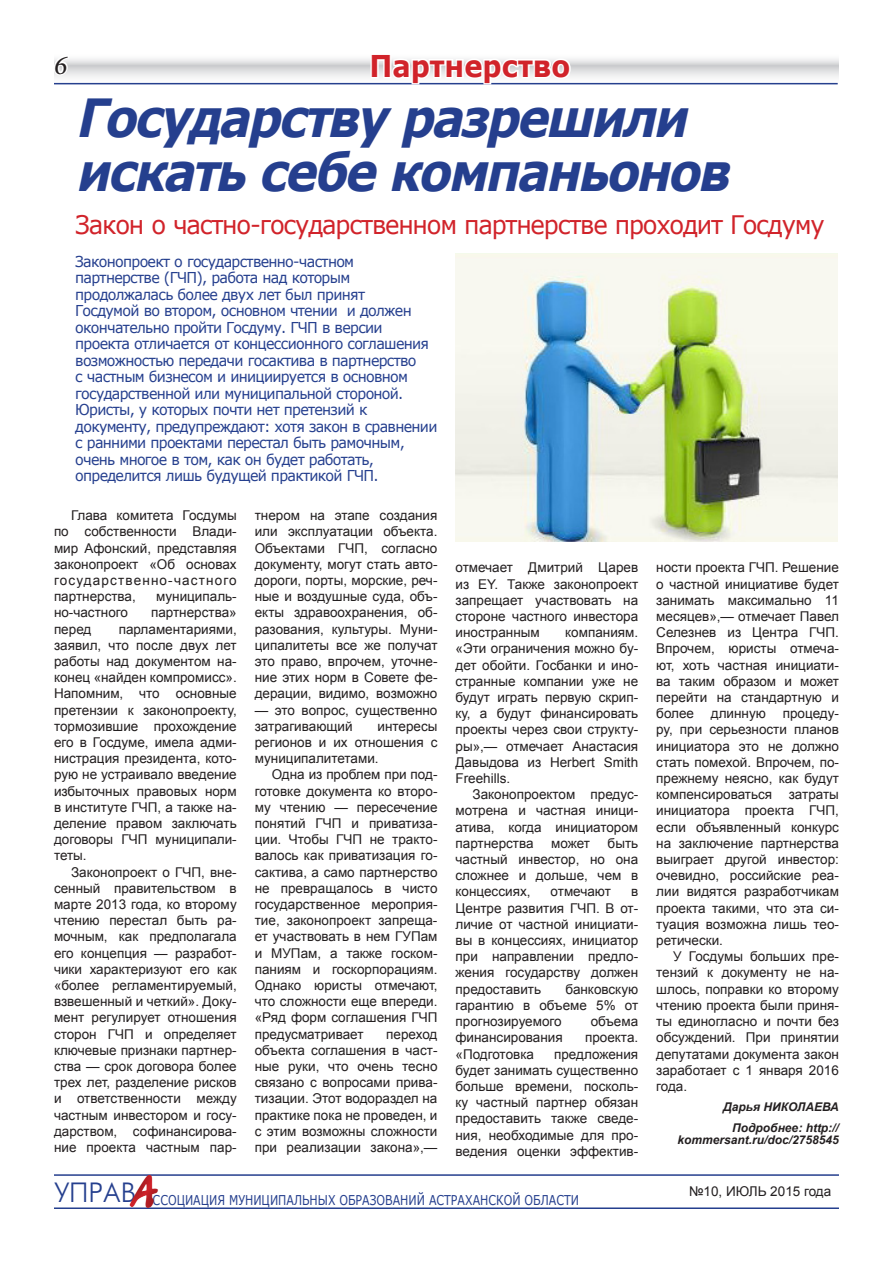
<style>
.page{position:relative;width:893px;height:1263px;background:#fff}
.page>*{position:absolute;margin:0;border:0;box-sizing:border-box;transform-origin:0 0}
.t1{font:italic 700 52.5px/54px "Verdana";color:#253f8e;scale:.9 1}
.t2{font:44.7px "Tagir CTT";color:#d1232a}
.t3{font:700 30px "Verdana";color:#d1232a;scale:.91 1}
.t4{font:italic 500 27px "Minion Pro";color:#231f20}
.t5{font:25.5px "Verdana";color:#d1232a;scale:.95 1}
.t6{font:15px/16.5px "Verdana";letter-spacing:-.05em;color:#253f8e;scale:.95 1}
.t7{font:13.5px/16.2px "Arial";color:#231f20;text-align:justify}
.t8{font:13.5px "Verdana";color:#253f8e;scale:.82 1}
.t9{font:italic 700 12px/20.5px "Arial";color:#231f20}
</style>
<div class="page">
<hr style="left:54px;top:1174px;width:785px;height:2px;background:#253f8e">
<svg style="left:54px;top:59px;width:785px;height:26px"></svg>
<svg style="left:54px;top:59px;width:17px;height:18px"></svg>
<hr style="left:54px;top:1207px;width:785px;height:2px;background:#253f8e">
<div style="left:121px;top:1164px;width:59px;height:62px;background:#231f20;opacity:.5"></div>
<svg style="left:369px;top:59px;width:204px;height:26px"></svg>
<img style="left:455px;top:253px;width:382px;height:288px">
<h3 class="t4" style="left:54px;top:46px;width:14px">6</h3>
<h3 class="t3" style="left:369px;top:47px;width:222px">Партнерство</h3>
<h1 class="t1" style="left:75px;top:89px;width:743px">Государствуразрешили искатьсебекомпаньонов</h1>
<h3 class="t5" style="left:75px;top:208px;width:790px">Закон о частно-государственном партнерстве проходит Госдуму</h3>
<p class="t6" style="left:75px;top:252px;width:356px">Законопроект о государственно-частном партнерстве (ГЧП ), работа над которым продолжалась более двух лет был принят Госдумой во втором, основном чтении и должен окончательно пройти Госдуму. ГЧП</p>
<p class="t6" style="left:75px;top:318px;width:383px;text-indent:247px">в версии проекта отличается от концессионного соглашения возможностью передачи госактива в партнерство<br>с частным бизнесом и инициируется в основном государственной или муниципальной стороной.<br>Юристы, у которых почти нет претензий к документу, предупреждают: хотя закон в сравнении с ранними проектами перестал быть рамочным, очень многое в том, как он будет работать, определится лишь будущей практикой ГЧП .</p>
<p class="t7" style="left:54px;top:507px;width:184px;text-indent:17px">Глава комитета Госдумы по собственности Влади&shy;мир Афонский, представляя законопроект «Об основах государственно-частного партнерства,</p>
<p class="t7" style="left:156px;top:588px;width:82px">муниципаль-</p>
<p class="t7" style="left:54px;top:605px;width:76px">но-частного</p>
<p class="t7" style="left:151px;top:605px;width:87px">партнерства»</p>
<p class="t7" style="left:54px;top:621px;width:39px">перед</p>
<p class="t7" style="left:54px;top:621px;width:184px;text-indent:65px">парламентариями, заявил, что после двух лет работы над документом на&shy;конец «найден компромисс».<br>Напомним, что основные претензии к законопроекту, тормозившие прохождение его в Госдуме, имела адми&shy;нистрация президента, кото&shy;рую не устраивало введение избыточных правовых норм в институте ГЧП, а также на&shy;деление правом заключать договоры ГЧП муниципали&shy;теты.</p>
<p class="t7" style="left:54px;top:864px;width:184px;text-indent:17px">Законопроект о ГЧП, вне&shy;сенный правительством в марте 2013 года, ко второму чтению перестал быть ра&shy;мочным, как предполагала его концепция — разработ&shy;чики характеризуют его как «более регламентируемый, взвешенный и четкий». Доку&shy;мент регулирует отношения сторон ГЧП и определяет ключевые признаки партнер&shy;ства — срок договора более трех лет, разделение рисков и ответственности между частным инвестором и госу&shy;дарством, софинансирова&shy;ние проекта частным пар-</p>
<p class="t7" style="left:255px;top:507px;width:184px">тнером на этапе создания или эксплуатации объекта.<br>Объектами ГЧП, согласно документу, могут стать авто&shy;дороги, порты, морские, реч&shy;ные и воздушные суда, объ&shy;екты здравоохранения, об&shy;разования, культуры. Муни&shy;ципалитеты все же получат это право, впрочем, уточне&shy;ние этих норм в Совете фе&shy;дерации, видимо, возможно</p>
<p class="t7" style="left:255px;top:702px;width:184px">— это вопрос, существенно затрагивающий</p>
<p class="t7" style="left:255px;top:718px;width:184px;text-indent:123px">интересы регионов и их отношения с муниципалитетами.</p>
<p class="t7" style="left:255px;top:767px;width:184px;text-indent:17px">Одна из проблем при под&shy;готовке документа ко второ&shy;му чтению — пересечение понятий ГЧП и приватиза&shy;ции. Чтобы ГЧП не тракто&shy;валось как приватизация го&shy;сактива, а само партнерство не превращалось в чисто государственное мероприя&shy;тие, законопроект запреща&shy;ет участвовать в нем ГУПам и МУПам, а также госком&shy;паниям и госкорпорациям.<br>Однако юристы отмечают, что сложности еще впереди. «Ряд форм соглашения ГЧП предусматривает</p>
<p class="t7" style="left:255px;top:1026px;width:184px;text-indent:132px">переход объекта соглашения в част&shy;ные руки, что очень тесно связано с вопросами прива&shy;тизации. Этот водораздел на практике пока не проведен, и с этим возможны сложности при реализации закона»,—</p>
<p class="t7" style="left:455px;top:560px;width:184px">отмечает Дмитрий Царев из EY. Также законопроект запрещает участвовать на стороне частного инвестора иностранным</p>
<p class="t7" style="left:455px;top:624px;width:184px;text-indent:110px">компаниям. «Эти ограничения можно бу&shy;дет обойти. Госбанки и ино&shy;странные компании уже не будут играть первую скрип&shy;ку, а будут финансировать проекты через свои структу&shy;ры»,— отмечает Анастасия Давыдова из Herbert Smith Freehills.</p>
<p class="t7" style="left:455px;top:786px;width:184px;text-indent:17px">Законопроектом предус&shy;мотрена и частная иници&shy;атива, когда инициатором партнерства</p>
<p class="t7" style="left:455px;top:835px;width:184px;text-indent:152px">быть частный инвестор, но она сложнее и дольше, чем в концессиях,</p>
<p class="t7" style="left:551px;top:835px;width:40px">может</p>
<p class="t7" style="left:551px;top:884px;width:62px">отмечают</p>
<p class="t7" style="left:455px;top:884px;width:184px;text-indent:176px">в Центре развития ГЧП. В от&shy;личие от частной инициати&shy;вы в концессиях, инициатор при направлении предло&shy;жения государству должен предоставить</p>
<p class="t7" style="left:455px;top:981px;width:184px;text-indent:110px">банковскую гарантию в объеме 5% от прогнозируемого</p>
<p class="t7" style="left:591px;top:1013px;width:49px">объема</p>
<p class="t7" style="left:455px;top:1029px;width:109px">финансирования</p>
<p class="t7" style="left:585px;top:1029px;width:55px">проекта.</p>
<p class="t7" style="left:455px;top:1046px;width:80px">«Подготовка</p>
<p class="t7" style="left:455px;top:1046px;width:184px;text-indent:99px">предложения будет занимать существенно больше времени, посколь&shy;ку частный партнер обязан предоставить также сведе&shy;ния, необходимые для про&shy;ведения оценки эффектив-</p>
<p class="t7" style="left:656px;top:560px;width:184px">ности проекта ГЧП. Решение о частной инициативе будет занимать максимально 11 месяцев»,— отмечает Павел Селезнев из Центра ГЧП.<br>Впрочем, юристы отмеча&shy;ют, хоть частная инициати&shy;ва таким образом и может перейти на стандартную и более длинную процеду&shy;ру, при серьезности планов инициатора это не должно стать помехой. Впрочем, по&shy;прежнему неясно, как будут компенсироваться затраты инициатора проекта ГЧП, если объявленный конкурс на заключение партнерства выиграет другой инвестор: очевидно, российские реа&shy;лии видятся разработчикам проекта такими, что эта си&shy;туация возможна лишь тео&shy;ретически.</p>
<p class="t7" style="left:656px;top:948px;width:184px;text-indent:17px">У Госдумы больших пре&shy;тензий к документу не на&shy;шлось, поправки ко второму чтению проекта были приня&shy;ты единогласно и почти без обсуждений. При принятии депутатами документа закон заработает с 1 января 2016 года.</p>
<p class="t9" style="left:723px;top:1097px;width:59px">Дарья Нико</p>
<p class="t9" style="left:732px;top:1097px;width:108px;text-indent:65px">ла ева<br>Подробнее: http://</p>
<p class="t9" style="left:677px;top:1130px;width:163px">kommersant.ru/doc/2758545</p>
<h2 class="t2" style="left:130px;top:1164px;width:26px">А</h2>
<p class="t8" style="left:54px;top:1191px;width:642px"><sup>УПРАВ</sup> ссоциация муниципальных образований Астраханской области</p>
<p class="t7" style="left:689px;top:1183px;width:144px">№10, июль 2015 года</p>
</div>
